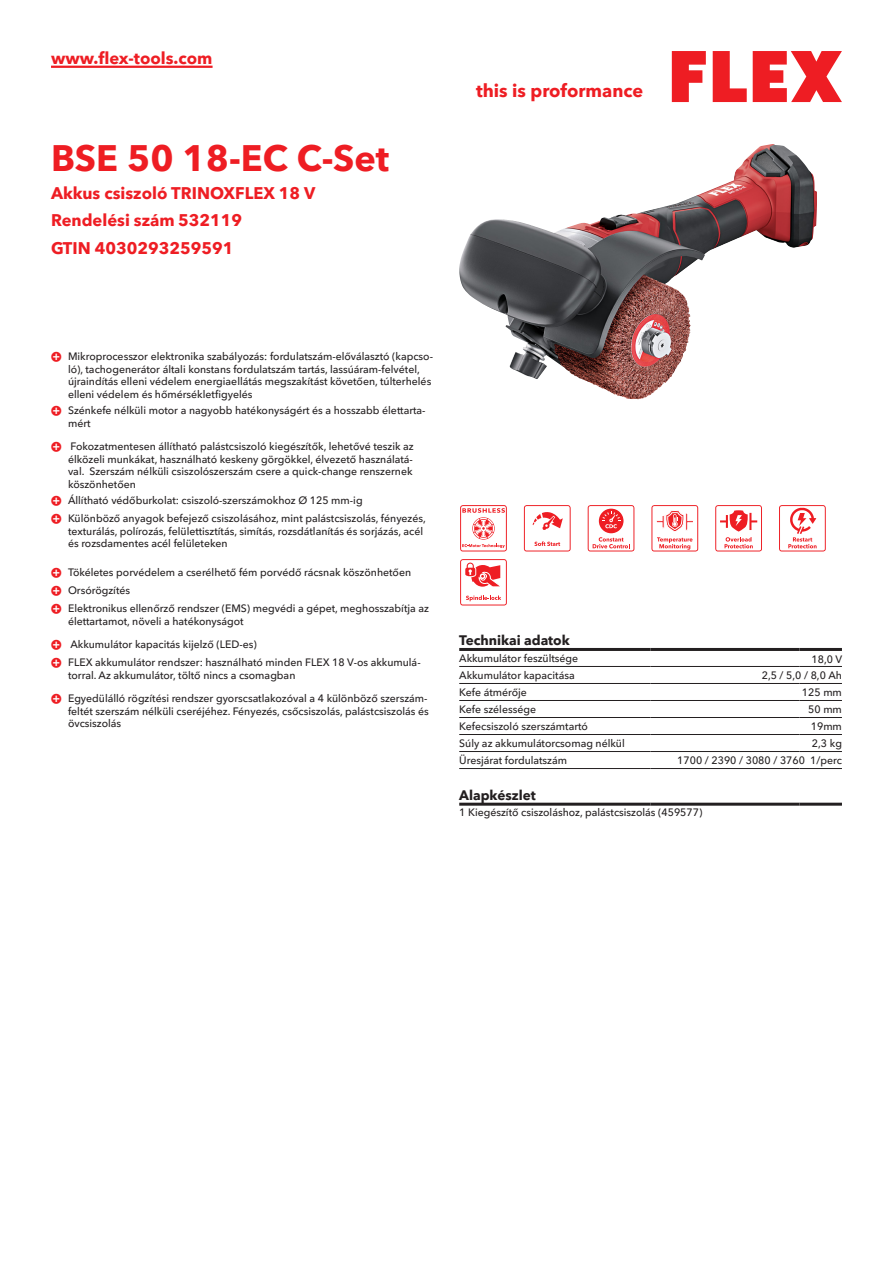
<style>
.page{position:relative;width:893px;height:1263px;background:#fff}
.page>*{position:absolute;margin:0;border:0;box-sizing:border-box;transform-origin:0 0}
.CB_AF_Product-name{font:700 36px "Avenir Next W1 G";color:#ee1d23}
.t1{font:700 18px "Avenir Next W1 G";color:#ee1d23}
.CB_AF_Product-short{font:700 16.5px "Avenir Next W1 G";color:#ee1d23}
.CB_AF_Order-number{font:700 16.5px "Avenir Next W1 G";color:#ee1d23}
.CB_AF_Table-headline{font:700 13.5px "Avenir Next W1 G";color:#231f20}
.CB_AF_Table-specific{font:500 10.5px/12.6px "Avenir Next W1 G";color:#231f20}
</style>
<div class="page">
<svg style="left:672px;top:51px;width:34px;height:51px"></svg>
<svg style="left:713px;top:51px;width:34px;height:51px"></svg>
<svg style="left:753px;top:51px;width:89px;height:51px"></svg>
<hr style="left:51px;top:66px;width:162px;height:2px;background:#ee1d23">
<img style="left:459px;top:144px;width:314px;height:242px">
<hr style="left:459px;top:666px;width:192px;height:1px;background:#231f20">
<hr style="left:651px;top:666px;width:148px;height:1px;background:#231f20">
<hr style="left:799px;top:666px;width:43px;height:1px;background:#231f20">
<hr style="left:459px;top:683px;width:192px;height:1px;background:#231f20">
<hr style="left:651px;top:683px;width:148px;height:1px;background:#231f20">
<hr style="left:799px;top:683px;width:43px;height:1px;background:#231f20">
<hr style="left:459px;top:700px;width:192px;height:1px;background:#231f20">
<hr style="left:651px;top:700px;width:148px;height:1px;background:#231f20">
<hr style="left:799px;top:700px;width:43px;height:1px;background:#231f20">
<hr style="left:459px;top:717px;width:192px;height:1px;background:#231f20">
<hr style="left:651px;top:717px;width:148px;height:1px;background:#231f20">
<hr style="left:799px;top:717px;width:43px;height:1px;background:#231f20">
<hr style="left:459px;top:734px;width:192px;height:1px;background:#231f20">
<hr style="left:651px;top:734px;width:148px;height:1px;background:#231f20">
<hr style="left:799px;top:734px;width:43px;height:1px;background:#231f20">
<hr style="left:459px;top:751px;width:192px;height:1px;background:#231f20">
<hr style="left:651px;top:751px;width:148px;height:1px;background:#231f20">
<hr style="left:799px;top:751px;width:43px;height:1px;background:#231f20">
<hr style="left:459px;top:768px;width:192px;height:1px;background:#231f20">
<hr style="left:651px;top:768px;width:148px;height:1px;background:#231f20">
<hr style="left:799px;top:768px;width:43px;height:1px;background:#231f20">
<hr style="left:459px;top:648px;width:192px;height:3px;background:#231f20">
<hr style="left:651px;top:648px;width:148px;height:3px;background:#231f20">
<hr style="left:799px;top:648px;width:43px;height:3px;background:#231f20">
<hr style="left:459px;top:803px;width:192px;height:3px;background:#231f20">
<hr style="left:651px;top:803px;width:148px;height:3px;background:#231f20">
<hr style="left:799px;top:803px;width:43px;height:3px;background:#231f20">
<svg style="left:460px;top:505px;width:47px;height:46px"></svg>
<svg style="left:524px;top:505px;width:47px;height:46px"></svg>
<svg style="left:588px;top:505px;width:46px;height:46px"></svg>
<svg style="left:651px;top:505px;width:47px;height:46px"></svg>
<svg style="left:715px;top:505px;width:47px;height:46px"></svg>
<svg style="left:779px;top:505px;width:47px;height:46px"></svg>
<svg style="left:460px;top:559px;width:47px;height:46px"></svg>
<h3 class="CB_AF_Product-short" style="left:51px;top:45px;width:163px">www.flex-tools.com</h3>
<p class="CB_AF_Product-name" style="left:51px;top:130px;width:340px">BSE 50 18-EC C-Set</p>
<p class="CB_AF_Product-short" style="left:51px;top:180px;width:266px">Akkus csiszoló TRINOXFLEX 18 V</p>
<p class="CB_AF_Order-number" style="left:51px;top:207px;width:193px">Rendelési szám 532119</p>
<p class="CB_AF_Order-number" style="left:51px;top:235px;width:184px">GTIN 4030293259591</p>
<h2 class="t1" style="left:476px;top:77px;width:169px">this is proformance</h2>
<p class="CB_AF_Table-specific" style="left:68px;top:349px;width:366px">Mikroprocesszor elektronika szabályozás: fordulatszám-előválasztó (kapcso&shy;ló), tachogenerátor általi konstans fordulatszám tartás, lassúáram-felvétel, újraindítás elleni védelem energiaellátás megszakítást követően, túlterhelés elleni védelem és hőmérsékletfigyelés</p>
<p class="CB_AF_Table-specific" style="left:68px;top:403px;width:359px">Szénkefe nélküli motor a nagyobb hatékonyságért és a hosszabb élettarta&shy;mért</p>
<p class="CB_AF_Table-specific" style="left:68px;top:439px;width:347px;text-align:justify">Fokozatmentesen állítható palástcsiszoló kiegészítők, lehetővé teszik az élközeli munkákat, használható keskeny görgökkel, élvezető használatá&shy;val. Szerszám nélküli csiszolószerszám csere a quick-change renszernek köszönhetően</p>
<p class="CB_AF_Table-specific" style="left:68px;top:493px;width:296px">Állítható védőburkolat: csiszoló-szerszámokhoz Ø 125 mm-ig</p>
<p class="CB_AF_Table-specific" style="left:68px;top:511px;width:359px">Különböző anyagok befejező csiszolásához, mint palástcsiszolás, fényezés, texturálás, polírozás, felülettisztítás, simítás, rozsdátlanítás és sorjázás, acél és rozsdamentes acél felületeken</p>
<p class="CB_AF_Table-specific" style="left:68px;top:565px;width:345px">Tökéletes porvédelem a cserélhető fém porvédő rácsnak köszönhetően</p>
<p class="CB_AF_Table-specific" style="left:68px;top:583px;width:64px">Orsórögzítés</p>
<p class="CB_AF_Table-specific" style="left:68px;top:601px;width:362px">Elektronikus ellenőrző rendszer (EMS) megvédi a gépet, meghosszabítja az élettartamot, növeli a hatékonyságot</p>
<p class="CB_AF_Table-specific" style="left:70px;top:637px;width:188px">Akkumulátor kapacitás kijelző (LED-es)</p>
<p class="CB_AF_Table-specific" style="left:68px;top:655px;width:354px">FLEX akkumulátor rendszer: használható minden FLEX 18 V-os akkumulá&shy;torral. Az akkumulátor, töltő nincs a csomagban</p>
<p class="CB_AF_Table-specific" style="left:68px;top:691px;width:362px">Egyedülálló rögzítési rendszer gyorscsatlakozóval a 4 különböző szerszám&shy;feltét szerszám nélküli cseréjéhez. Fényezés, csőcsiszolás, palástcsiszolás és övcsiszolás</p>
<p class="CB_AF_Table-headline" style="left:459px;top:630px;width:112px">Technikai adatok</p>
<p class="CB_AF_Table-specific" style="left:459px;top:651px;width:120px">Akkumulátor feszültsége</p>
<p class="CB_AF_Table-specific" style="left:811px;top:652px;width:32px">18,0 V</p>
<p class="CB_AF_Table-specific" style="left:459px;top:668px;width:117px">Akkumulátor kapacitása</p>
<p class="CB_AF_Table-specific" style="left:762px;top:668px;width:82px">2,5 / 5,0 / 8,0 Ah</p>
<p class="CB_AF_Table-specific" style="left:459px;top:685px;width:69px">Kefe átmérője</p>
<p class="CB_AF_Table-specific" style="left:802px;top:685px;width:41px">125 mm</p>
<p class="CB_AF_Table-specific" style="left:459px;top:702px;width:78px">Kefe szélessége</p>
<p class="CB_AF_Table-specific" style="left:808px;top:702px;width:35px">50 mm</p>
<p class="CB_AF_Table-specific" style="left:459px;top:719px;width:130px">Kefecsiszoló szerszámtartó</p>
<p class="CB_AF_Table-specific" style="left:811px;top:719px;width:33px">19mm</p>
<p class="CB_AF_Table-specific" style="left:459px;top:736px;width:167px">Súly az akkumulátorcsomag nélkül</p>
<p class="CB_AF_Table-specific" style="left:812px;top:736px;width:32px">2,3 kg</p>
<p class="CB_AF_Table-specific" style="left:459px;top:753px;width:109px">Üresjárat fordulatszám</p>
<p class="CB_AF_Table-specific" style="left:677px;top:753px;width:166px">1700 / 2390 / 3080 / 3760 1/perc</p>
<p class="CB_AF_Table-headline" style="left:459px;top:784px;width:78px">Alapkészlet</p>
<p class="CB_AF_Table-specific" style="left:459px;top:805px;width:245px">1 Kiegészítő csiszoláshoz, palástcsiszolás (459577)</p>
</div>
